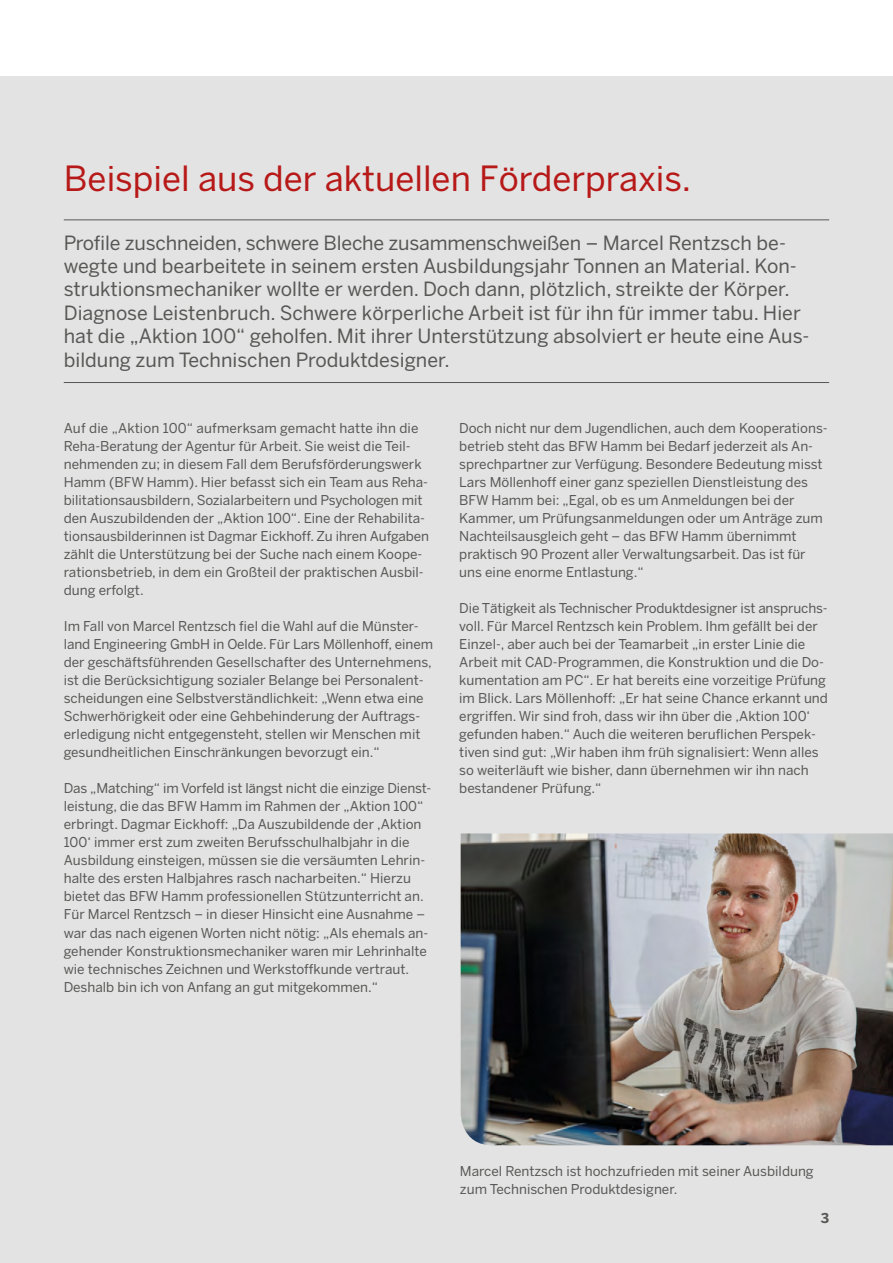
<style>
.page{position:relative;width:893px;height:1263px;background:#fff}
.page>*{position:absolute;margin:0;border:0;box-sizing:border-box;transform-origin:0 0}
.t1{font:34.5px "Benton Sans";color:#b71918}
.t2{font:19.5px/23.4px "Benton Sans";color:#575756}
.t3{font:13.5px/18px "Benton Sans";color:#575756}
.t4{font:700 13.5px "Benton Sans";color:#575756}
</style>
<div class="page">
<div style="left:0;top:77px;width:893px;height:1186px;background:#e3e3e3"></div>
<img style="left:461px;top:833px;width:432px;height:312px">
<hr style="left:64px;top:220px;width:765px;height:1px;background:#575756">
<hr style="left:64px;top:382px;width:765px;height:1px;background:#575756">
<p class="t1" style="left:64px;top:158px;width:629px">Beispiel aus der aktuellen Förderpraxis.</p>
<p class="t2" style="left:64px;top:231px;width:747px">Profile zuschneiden, schwere Bleche zusammenschweißen – Marcel Rentzsch be&shy;wegte und bearbeitete in seinem ersten Ausbildungsjahr Tonnen an Material. Kon&shy;struktionsmechaniker wollte er werden. Doch dann, plötzlich, streikte der Körper.<br>Diagnose Leistenbruch. Schwere körperliche Arbeit ist für ihn für immer tabu. Hier hat die „Aktion 100“ geholfen. Mit ihrer Unterstützung absolviert er heute eine Aus&shy;bildung zum Technischen Produktdesigner.</p>
<p class="t3" style="left:64px;top:419px;width:356px">Auf die „Aktion 100“ aufmerksam gemacht hatte ihn die</p>
<p class="t3" style="left:64px;top:437px;width:366px">Reha-Beratung der Agentur für Arbeit. Sie weist die Teil&shy;nehmenden zu; in diesem Fall dem Berufsförderungswerk<br>Hamm (BFW Hamm). Hier befasst sich ein Team aus Reha-</p>
<p class="t3" style="left:64px;top:491px;width:367px">bilitationsausbildern, Sozialarbeitern und Psychologen mit den Auszubildenden der „Aktion 100“. Eine der Rehabilita&shy;tionsausbilderinnen ist Dagmar Eickhoff. Zu ihren Aufgaben zählt die Unterstützung bei der Suche nach einem Koope&shy;rationsbetrieb, in dem ein Großteil der praktischen Ausbil&shy;dung erfolgt.</p>
<p class="t3" style="left:64px;top:617px;width:371px">Im Fall von Marcel Rentzsch fiel die Wahl auf die Münster&shy;land Engineering GmbH in Oelde. Für Lars Möllenhoff, einem</p>
<p class="t3" style="left:64px;top:653px;width:370px">der geschäftsführenden Gesellschafter des Unternehmens, ist die Berücksichtigung sozialer Belange bei Personalent&shy;scheidungen eine Selbstverständlichkeit: „Wenn etwa eine Schwerhörigkeit oder eine Gehbehinderung der Auftrags&shy;erledigung nicht entgegensteht, stellen wir Menschen mit gesundheitlichen Einschränkungen bevorzugt ein.“</p>
<p class="t3" style="left:64px;top:779px;width:369px">Das „Matching“ im Vorfeld ist längst nicht die einzige Dienst-</p>
<p class="t3" style="left:64px;top:797px;width:366px">leistung, die das BFW Hamm im Rahmen der „Aktion 100“ erbringt. Dagmar Eickhoff: „Da Auszubildende der ,Aktion 100‘ immer erst zum zweiten Berufsschulhalbjahr in die Ausbildung einsteigen, müssen sie die versäumten Lehrin&shy;halte des ersten Halbjahres rasch nacharbeiten.“ Hierzu bietet das BFW Hamm professionellen Stützunterricht an.<br>Für Marcel Rentzsch – in dieser Hinsicht eine Ausnahme – war das nach eigenen Worten nicht nötig: „Als ehemals an&shy;gehender Konstruktionsmechaniker waren mir Lehrinhalte wie technisches Zeichnen und Werkstoffkunde vertraut.<br>Deshalb bin ich von Anfang an gut mitgekommen.“</p>
<p class="t3" style="left:459px;top:419px;width:370px">Doch nicht nur dem Jugendlichen, auch dem Kooperations-</p>
<p class="t3" style="left:459px;top:437px;width:355px">betrieb steht das BFW Hamm bei Bedarf jederzeit als An-</p>
<p class="t3" style="left:459px;top:455px;width:365px">sprechpartner zur Verfügung. Besondere Bedeutung misst Lars Möllenhoff einer ganz speziellen Dienstleistung des BFW Hamm bei: „Egal, ob es um Anmeldungen bei der Kammer, um Prüfungsanmeldungen oder um Anträge zum Nachteilsausgleich geht – das BFW Hamm übernimmt praktisch 90 Prozent aller Verwaltungsarbeit. Das ist für uns eine enorme Entlastung.“</p>
<p class="t3" style="left:459px;top:599px;width:370px">Die Tätigkeit als Technischer Produktdesigner ist anspruchs-</p>
<p class="t3" style="left:459px;top:617px;width:370px">voll. Für Marcel Rentzsch kein Problem. Ihm gefällt bei der Einzel-, aber auch bei der Teamarbeit „in erster Linie die Arbeit mit CAD-Programmen, die Konstruktion und die Do&shy;kumentation am PC“. Er hat bereits eine vorzeitige Prüfung im Blick. Lars Möllenhoff: „Er hat seine Chance erkannt und ergriffen. Wir sind froh, dass wir ihn über die ,Aktion 100‘ gefunden haben.“ Auch die weiteren beruflichen Perspek&shy;tiven sind gut: „Wir haben ihm früh signalisiert: Wenn alles so weiterläuft wie bisher, dann übernehmen wir ihn nach bestandener Prüfung.“</p>
<p class="t3" style="left:460px;top:1161px;width:355px">Marcel Rentzsch ist hochzufrieden mit seiner Ausbildung zum Technischen Produktdesigner.</p>
<p class="t4" style="left:821px;top:1210px;width:10px">3</p>
</div>
